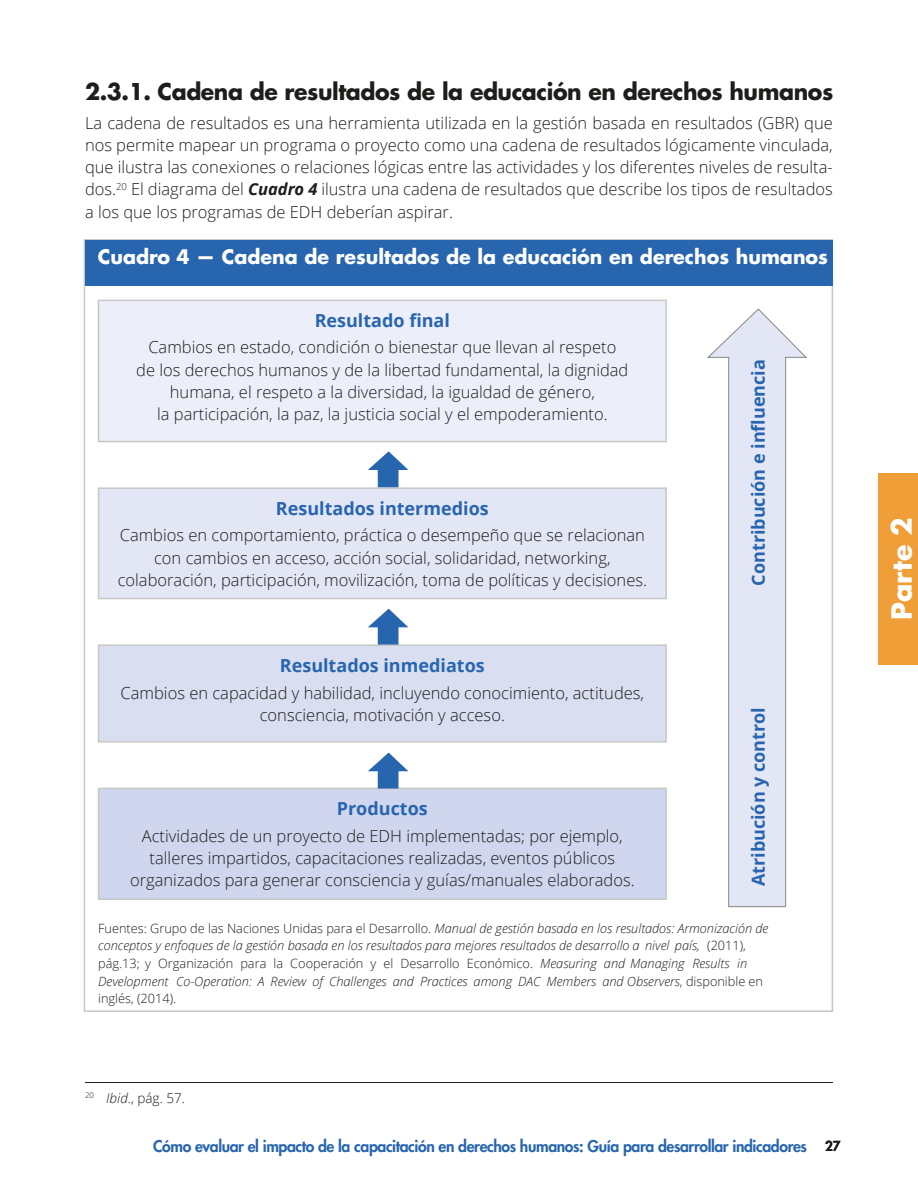
<style>
.page{position:relative;width:918px;height:1188px;background:#fff}
.page>*{position:absolute;margin:0;border:0;box-sizing:border-box;transform-origin:0 0}
.t1{font:700 27px "Futura Std";color:#fff}
.parr_normal{font:700 22.5px "Futura Std";letter-spacing:-.02em;color:#1d1d1b}
.titulo_cuadro_blanco{font:700 19.5px "Futura Std";color:#fff}
.t2{font:700 18px "Open Sans";color:#2765af}
.parr_normal-2{font:300 16.5px/22.2px "Open Sans";color:#1d1d1b;text-align:center}
.t3{font:800 15.75px "Futura Std";letter-spacing:-.025em;color:#2765af}
.Footnote_text{font:300 13.5px "Open Sans";color:#1d1d1b}
.parr_normal-3{font:italic 300 12.75px/17.5px "Open Sans";color:#1d1d1b}
.s1{font-weight:700;font-style:italic}
.s2{font-style:normal}
.s3{font-style:italic}
.s4{font-size:13.5px;color:#1d1d1b}
</style>
<div class="page">
<div style="left:878px;top:473px;width:40px;height:192px;background:#f09e38"></div>
<svg style="left:707px;top:308px;width:100px;height:599px"></svg>
<div style="left:85px;top:241px;width:748px;height:45px;background:#2765af"></div>
<div style="left:99px;top:300px;width:567px;height:142px;background:#eceff9"></div>
<div style="left:99px;top:488px;width:567px;height:111px;background:#e3e6f5"></div>
<div style="left:99px;top:645px;width:567px;height:97px;background:#d9def1"></div>
<div style="left:99px;top:788px;width:567px;height:111px;background:#cfd6ee"></div>
<hr style="left:98px;top:300px;width:569px;height:1px;background:#c7c7c6">
<hr style="left:98px;top:301px;width:1px;height:140px;background:#c7c7c6">
<hr style="left:665px;top:301px;width:2px;height:140px;background:#c7c7c6">
<hr style="left:98px;top:441px;width:569px;height:1px;background:#c7c7c6">
<hr style="left:98px;top:487px;width:569px;height:2px;background:#c7c7c6">
<hr style="left:98px;top:489px;width:1px;height:109px;background:#c7c7c6">
<hr style="left:665px;top:489px;width:2px;height:109px;background:#c7c7c6">
<hr style="left:98px;top:598px;width:569px;height:1px;background:#c7c7c6">
<hr style="left:98px;top:644px;width:569px;height:2px;background:#c7c7c6">
<hr style="left:98px;top:646px;width:1px;height:95px;background:#c7c7c6">
<hr style="left:665px;top:646px;width:2px;height:95px;background:#c7c7c6">
<hr style="left:98px;top:741px;width:569px;height:2px;background:#c7c7c6">
<hr style="left:98px;top:788px;width:569px;height:1px;background:#c7c7c6">
<hr style="left:98px;top:789px;width:1px;height:109px;background:#c7c7c6">
<hr style="left:665px;top:789px;width:2px;height:109px;background:#c7c7c6">
<hr style="left:98px;top:898px;width:569px;height:2px;background:#c7c7c6">
<hr style="left:85px;top:1082px;width:748px;height:1px;background:#1d1d1b">
<svg style="left:368px;top:451px;width:40px;height:36px"></svg>
<svg style="left:368px;top:609px;width:40px;height:36px"></svg>
<svg style="left:368px;top:753px;width:40px;height:36px"></svg>
<p class="parr_normal" style="left:85px;top:79px;width:750px">2.3.1. Cadena de resultados de la educación en derechos humanos</p>
<p class="parr_normal-2" style="left:85px;top:111px;width:749px;text-align:justify">La cadena de resultados es una herramienta utilizada en la gestión basada en resultados (GBR) que nos permite mapear un programa o proyecto como una cadena de resultados lógicamente vinculada, que ilustra las conexiones o relaciones lógicas entre las actividades y los diferentes niveles de resulta&shy;dos.<sup>20</sup> El diagrama del <span class="s1">Cuadro 4</span> ilustra una cadena de resultados que describe los tipos de resultados a los que los programas de EDH deberían aspirar.</p>
<p class="titulo_cuadro_blanco" style="left:98px;top:246px;width:732px">Cuadro 4 — Cadena de resultados de la educación en derechos humanos</p>
<p class="t2" style="left:315px;top:308px;width:137px">Resultado final</p>
<p class="parr_normal-2" style="left:148px;top:336px;width:470px">Cambios en estado, condición o bienestar que llevan al respeto</p>
<p class="parr_normal-2" style="left:136px;top:358px;width:494px">de los derechos humanos y de la libertad fundamental, la dignidad humana, el respeto a la diversidad, la igualdad de género,</p>
<p class="parr_normal-2" style="left:157px;top:403px;width:452px">la participación, la paz, la justicia social y el empoderamiento.</p>
<p class="t2" style="left:276px;top:495px;width:214px">Resultados intermedios</p>
<p class="parr_normal-2" style="left:118px;top:524px;width:531px">Cambios en comportamiento, práctica o desempeño que se relacionan con cambios en acceso, acción social, solidaridad, networking, colaboración, participación, movilización, toma de políticas y decisiones.</p>
<p class="t2" style="left:746px;top:586px;width:228px;rotate:-90deg">Contribución e influencia</p>
<p class="t2" style="left:280px;top:653px;width:206px">Resultados inmediatos</p>
<p class="parr_normal-2" style="left:121px;top:681px;width:525px">Cambios en capacidad y habilidad, incluyendo conocimiento, actitudes, consciencia, motivación y acceso.</p>
<p class="t2" style="left:746px;top:886px;width:181px;rotate:-90deg">Atribución y control</p>
<p class="t2" style="left:337px;top:796px;width:92px">Productos</p>
<p class="parr_normal-2" style="left:130px;top:824px;width:506px">Actividades de un proyecto de EDH implementadas; por ejemplo, talleres impartidos, capacitaciones realizadas, eventos públicos organizados para generar consciencia y guías/manuales elaborados.</p>
<p class="parr_normal-3" style="left:98px;top:919px;width:672px"><span class="s2">Fuentes: Grupo de las Naciones Unidas para el Desarrollo.</span> Manual de gestión basada en los resultados: Armonización de conceptos y enfoques de la gestión basada en los resultados para mejores resultados de desarrollo a nivel país, <span class="s2">(2011), pág.13; y Organización para la Cooperación y el Desarrollo Económico.</span> Measuring and Managing Results in Development Co-Operation: A Review of Challenges and Practices among DAC Members and Observers<span class="s2">, disponible en inglés, (2014).</span></p>
<p class="Footnote_text" style="left:85px;top:1089px;width:101px"><sup>20</sup> <span class="s3">Ibid</span>., pág. 57.</p>
<p class="t3" style="left:153px;top:1137px;width:689px">Cómo evaluar el impacto de la capacitación en derechos humanos: Guía para desarrollar indicadores <span class="s4">27</span></p>
<h1 class="t1" style="left:887px;top:620px;width:104px;rotate:-90deg">Parte 2</h1>
</div>
